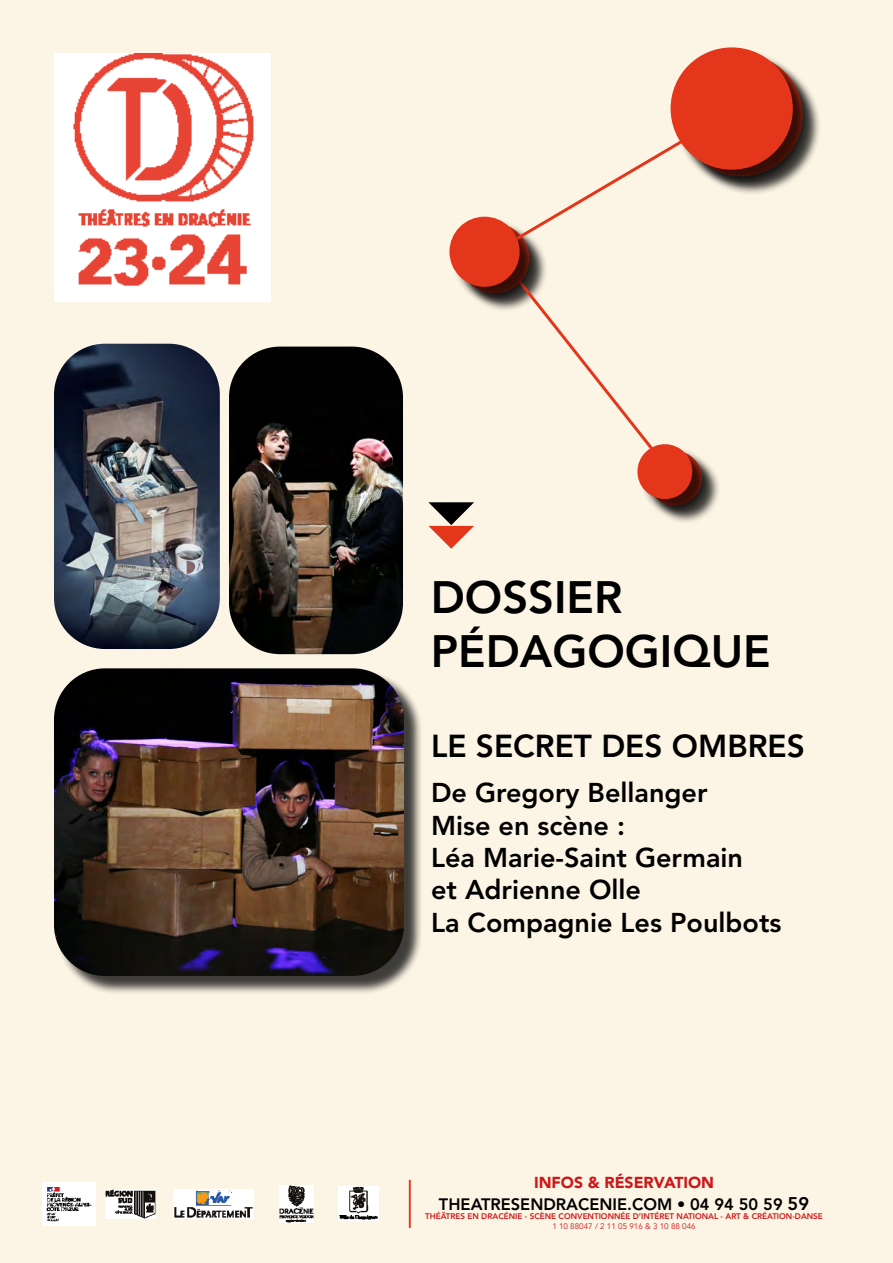
<style>
.page{position:relative;width:893px;height:1263px;background:#fcf5e5}
.page>*{position:absolute;margin:0;border:0;box-sizing:border-box;transform-origin:0 0}
.t1{font:800 45px/54px "Avenir LT Pro";color:#000}
.t2{font:800 31.5px "Avenir LT Pro";color:#000}
.t3{font:800 27px/32.4px "Avenir LT Pro";color:#000}
.t4{font:800 16.5px "Avenir LT Pro";color:#000}
.t5{font:900 15.75px "Avenir LT Pro";color:#cd1719}
.t6{font:800 8.1px "Avenir LT Pro";color:#cd1719}
.t7{font:8.1px "Avenir LT Pro";color:#cd1719}
.s1{font-size:18.15px}
</style>
<div class="page">
<div style="left:56px;top:671px;width:367px;height:324px;background:#000;opacity:.75"></div>
<img style="left:54px;top:668px;width:350px;height:308px">
<img style="left:54px;top:344px;width:166px;height:305px">
<img style="left:229px;top:347px;width:174px;height:307px">
<svg style="left:428px;top:502px;width:46px;height:47px"></svg>
<div style="left:683px;top:56px;width:138px;height:139px;background:#000;opacity:.75"></div>
<div style="left:462px;top:226px;width:86px;height:86px;background:#000;opacity:.75"></div>
<div style="left:650px;top:453px;width:71px;height:71px;background:#000;opacity:.75"></div>
<div style="left:673px;top:50px;width:138px;height:138px;background:#000;opacity:.75"></div>
<div style="left:671px;top:47px;width:122px;height:123px;background:#e3361b;border-radius:50%"></div>
<div style="left:452px;top:219px;width:86px;height:86px;background:#000;opacity:.75"></div>
<div style="left:449px;top:217px;width:71px;height:70px;background:#e3361b;border-radius:50%"></div>
<svg style="left:513px;top:112px;width:216px;height:131px"></svg>
<div style="left:640px;top:447px;width:71px;height:70px;background:#000;opacity:.75"></div>
<svg style="left:516px;top:278px;width:190px;height:231px"></svg>
<img style="left:173px;top:1189px;width:81px;height:29px">
<img style="left:106px;top:1189px;width:50px;height:29px">
<img style="left:280px;top:1185px;width:34px;height:37px">
<img style="left:338px;top:1187px;width:41px;height:34px">
<img style="left:43px;top:1182px;width:52px;height:44px">
<hr style="left:409px;top:1180px;width:2px;height:48px;background:#e33621">
<img style="left:54px;top:54px;width:217px;height:248px">
<h1 class="t1" style="left:431px;top:571px;width:341px">DOSSIER<br>PÉDAGOGIQUE</h1>
<p class="t2" style="left:431px;top:727px;width:375px">LE SECRET DES OMBRES</p>
<p class="t3" style="left:431px;top:777px;width:352px">De Gregory Bellanger<br>Mise en scène :<br>Léa Marie-Saint Germain<br>et Adrienne Olle<br>La Compagnie Les Poulbots</p>
<p class="t5" style="left:534px;top:1173px;width:182px">INFOS &amp; RÉSERVATION</p>
<p class="t4" style="left:439px;top:1194px;width:372px">THEATRESENDRACENIE.COM • 04 94 50 59 <span class="s1">59</span></p>
<p class="t6" style="left:425px;top:1212px;width:399px">THÉÄTRES EN DRACÉNIE - SCÈNE CONVENTIONNÉE D’INTÉRET NATIONAL - ART &amp; CRÉATION-DANSE</p>
<p class="t7" style="left:552px;top:1221px;width:145px">1 10 88047 / 2 11 05 916 &amp; 3 10 88 046</p>
</div>
